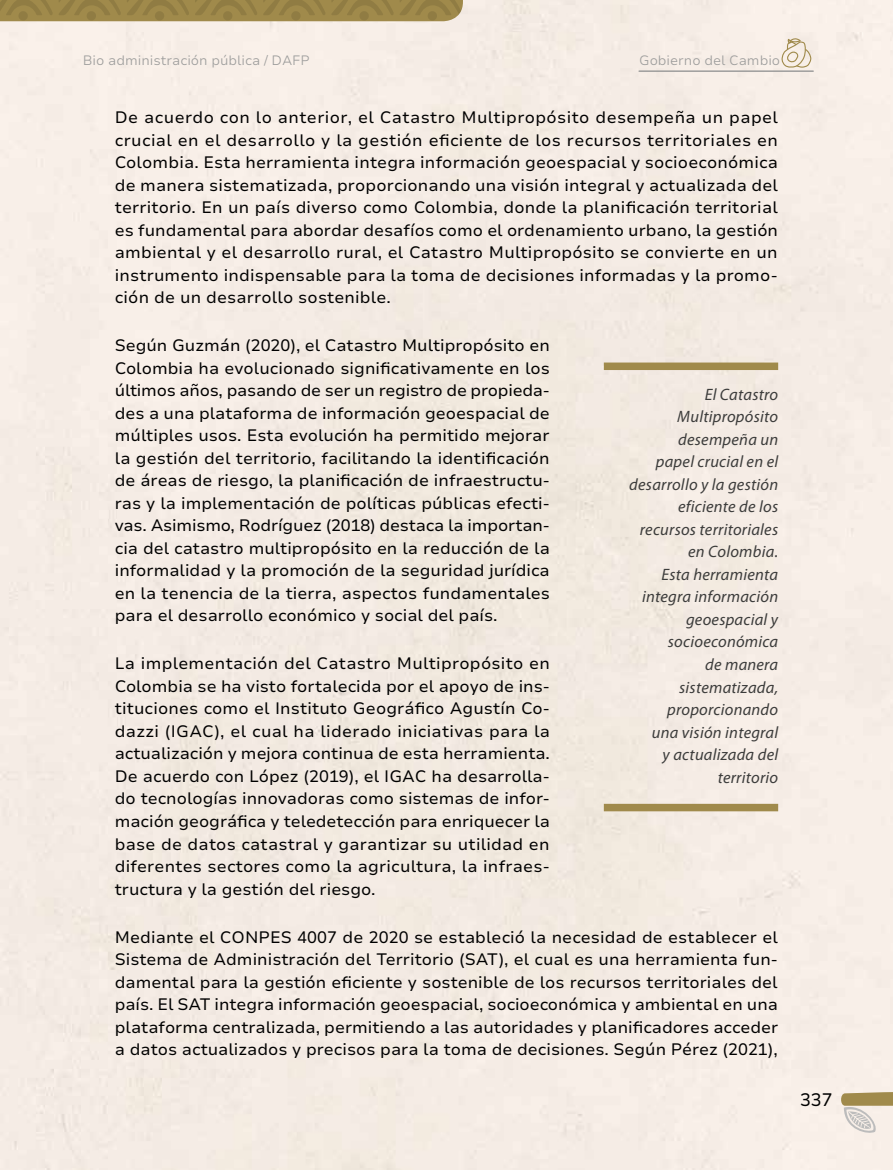
<style>
.page{position:relative;width:893px;height:1170px;background:#fff}
.page>*{position:absolute;margin:0;border:0;box-sizing:border-box;transform-origin:0 0}
.t1{font:18px "Nunito Sans 7 pt";color:#000}
.t2{font:16.5px/22.5px "Nunito Sans 7 pt";color:#000;text-align:justify}
.t3{font:italic 16.5px/22.5px "Myriad Pro";letter-spacing:.015em;color:#3c3c3b;text-align:right}
.t4{font:300 13.5px "Nunito Sans 7 pt";color:#9d9d9c}
</style>
<div class="page">
<div style="left:604px;top:362px;width:174px;height:8px;background:#a08a4b"></div>
<div style="left:604px;top:803px;width:174px;height:8px;background:#a08a4b"></div>
<hr style="left:639px;top:70px;width:174px;height:2px;background:#9d9d9c">
<svg style="left:840px;top:1090px;width:53px;height:45px;background:#d7cbb6"></svg>
<svg style="left:0;top:0;width:463px;height:21px;background:#9b8649"></svg>
<svg style="left:781px;top:38px;width:30px;height:30px"></svg>
<p class="t4" style="left:83px;top:51px;width:229px">Bio administración pública / DAFP</p>
<p class="t4" style="left:639px;top:51px;width:143px">Gobierno del Cambio</p>
<p class="t2" style="left:115px;top:106px;width:665px">De acuerdo con lo anterior, el Catastro Multipropósito desempeña un papel crucial en el desarrollo y la gestión eficiente de los recursos territoriales en Colombia. Esta herramienta integra información geoespacial y socioeconómica de manera sistematizada, proporcionando una visión integral y actualizada del territorio. En un país diverso como Colombia, donde la planificación territorial es fundamental para abordar desafíos como el ordenamiento urbano, la gestión ambiental y el desarrollo rural, el Catastro Multipropósito se convierte en un instrumento indispensable para la toma de decisiones informadas y la promo&shy;ción de un desarrollo sostenible.</p>
<p class="t2" style="left:115px;top:334px;width:437px">Según Guzmán (2020), el Catastro Multipropósito en Colombia ha evolucionado significativamente en los últimos años, pasando de ser un registro de propieda&shy;des a una plataforma de información geoespacial de múltiples usos. Esta evolución ha permitido mejorar la gestión del territorio, facilitando la identificación de áreas de riesgo, la planificación de infraestructu&shy;ras y la implementación de políticas públicas efecti&shy;vas. Asimismo, Rodríguez (2018) destaca la importan&shy;cia del catastro multipropósito en la reducción de la informalidad y la promoción de la seguridad jurídica en la tenencia de la tierra, aspectos fundamentales para el desarrollo económico y social del país.</p>
<p class="t2" style="left:115px;top:652px;width:437px">La implementación del Catastro Multipropósito en Colombia se ha visto fortalecida por el apoyo de ins&shy;tituciones como el Instituto Geográfico Agustín Co&shy;dazzi (IGAC), el cual ha liderado iniciativas para la actualización y mejora continua de esta herramienta.<br>De acuerdo con López (2019), el IGAC ha desarrolla&shy;do tecnologías innovadoras como sistemas de infor&shy;mación geográfica y teledetección para enriquecer la base de datos catastral y garantizar su utilidad en diferentes sectores como la agricultura, la infraes&shy;tructura y la gestión del riesgo.</p>
<p class="t2" style="left:115px;top:925px;width:665px">Mediante el CONPES 4007 de 2020 se estableció la necesidad de establecer el Sistema de Administración del Territorio (SAT), el cual es una herramienta fun&shy;damental para la gestión eficiente y sostenible de los recursos territoriales del país. El SAT integra información geoespacial, socioeconómica y ambiental en una plataforma centralizada, permitiendo a las autoridades y planificadores acceder a datos actualizados y precisos para la toma de decisiones. Según Pérez (2021),</p>
<p class="t3" style="left:629px;top:383px;width:150px">El Catastro<br>Multipropósito desempeña un<br>papel crucial en el desarrollo y la gestión eficiente de los recursos territoriales en Colombia.<br>Esta herramienta integra información geoespacial y socioeconómica<br>de manera sistematizada, proporcionando<br>una visión integral<br>y actualizada del territorio</p>
<p class="t1" style="left:800px;top:1087px;width:34px">337</p>
</div>
